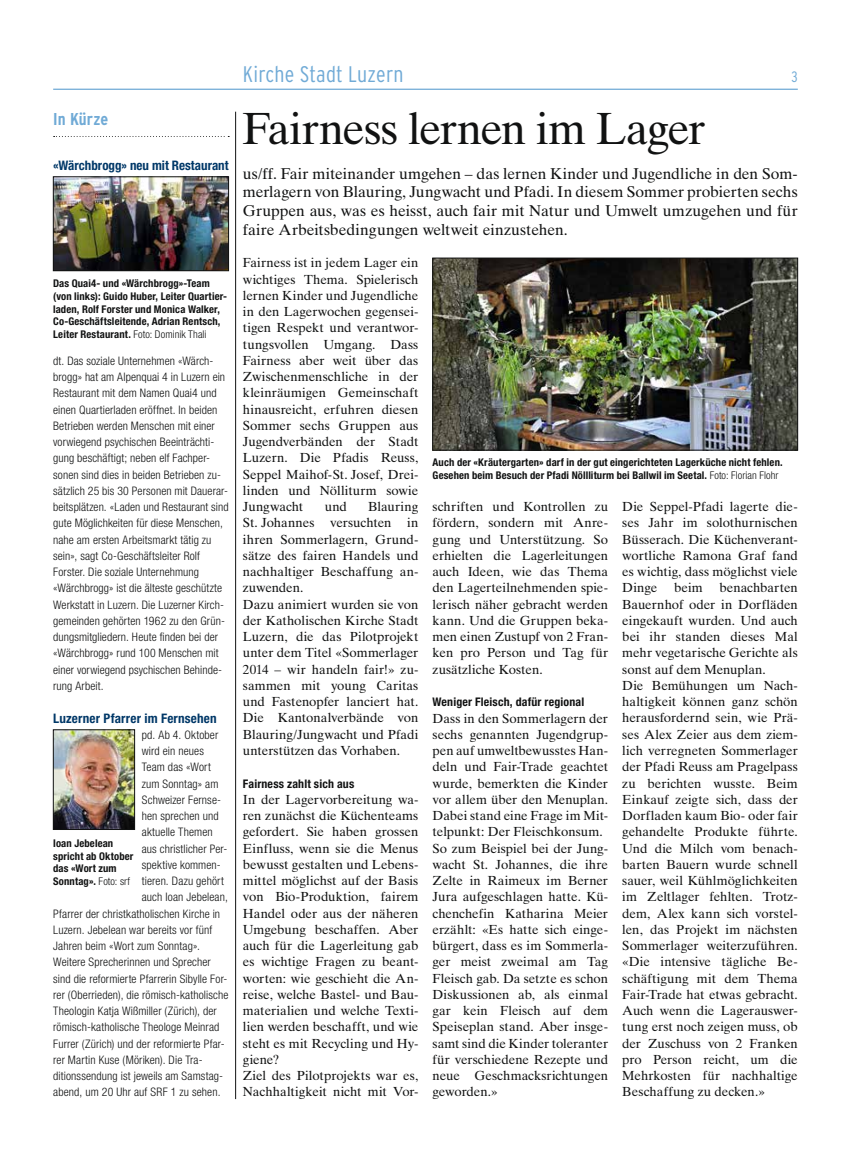
<style>
.page{position:relative;width:851px;height:1170px;background:#fff}
.page>*{position:absolute;margin:0;border:0;box-sizing:border-box;transform-origin:0 0}
.t1{font:45px "Times Ten LT Std";letter-spacing:-.03em;color:#111212}
.t2{font:300 condensed 22.5px "Interstate";letter-spacing:.01em;color:#70aad6}
.t3{font:700 condensed 17.12px "Interstate";letter-spacing:.005em;color:#70aad6}
.t4{font:15.62px/18.8px "Times Ten LT Std";letter-spacing:-.005em;color:#111212;text-align:justify}
.t5{font:300 condensed 15px "Interstate";color:#70aad6}
.t6{font:13.12px/16.2px "Times Ten LT Std";color:#111212}
.t7{font:700 condensed 13.12px "Helvetica Neue LT Std";letter-spacing:.01em;color:#003868}
.t8{font:700 condensed 11.88px "Helvetica Neue LT Std";letter-spacing:.015em;color:#111212}
.t9{font:300 condensed 11.75px/16.2px "Helvetica Neue LT Std";letter-spacing:.01em;color:#111212}
.t10{font:700 condensed 10.62px/12.8px "Helvetica Neue LT Std";letter-spacing:.01em;color:#111212}
.s1{font-weight:300}
</style>
<div class="page">
<hr style="left:53px;top:89px;width:744px;height:1px;background:#70aad6">
<img style="left:434px;top:260px;width:361px;height:188px">
<div style="left:432px;top:258px;width:365px;height:192px;border:1px solid #111212"></div>
<hr style="left:235px;top:112px;width:1px;height:986px;background:#111212">
<svg style="left:54px;top:136px;width:175px;height:1px"></svg>
<img style="left:55px;top:179px;width:172px;height:90px">
<div style="left:53px;top:177px;width:176px;height:94px;border:1px solid #111212"></div>
<img style="left:55px;top:731px;width:78px;height:96px">
<div style="left:53px;top:729px;width:82px;height:100px;border:1px solid #111212"></div>
<h3 class="t3" style="left:53px;top:110px;width:56px">In Kürze</h3>
<p class="t7" style="left:53px;top:157px;width:177px">«Wärchbrogg» neu mit Restaurant</p>
<p class="t10" style="left:53px;top:277px;width:175px">Das Quai4- und «Wärchbrogg»-Team (von links): Guido Huber, Leiter Quartier&shy;laden, Rolf Forster und Monica Walker, Co-Geschäftsleitende, Adrian Rentsch, Leiter Restaurant. <span class="s1">Foto: Dominik Thali</span></p>
<p class="t9" style="left:53px;top:352px;width:177px">dt. Das soziale Unternehmen «Wärch&shy;brogg» hat am Alpenquai 4 in Luzern ein Restaurant mit dem Namen Quai4 und einen Quartierladen eröffnet. In beiden Betrieben werden Menschen mit einer vorwiegend psychischen Beeinträchti&shy;gung beschäftigt; neben elf Fachper&shy;sonen sind dies in beiden Betrieben zu&shy;sätzlich 25 bis 30 Personen mit Dauerar&shy;beitsplätzen. «Laden und Restaurant sind gute Möglichkeiten für diese Menschen, nahe am ersten Arbeitsmarkt tätig zu sein», sagt Co-Geschäftsleiter Rolf Forster. Die soziale Unternehmung «Wärchbrogg» ist die älteste geschützte Werkstatt in Luzern. Die Luzerner Kirch&shy;gemeinden gehörten 1962 zu den Grün&shy;dungsmitgliedern. Heute finden bei der «Wärchbrogg» rund 100 Menschen mit einer vorwiegend psychischen Behinde&shy;rung Arbeit.</p>
<p class="t7" style="left:53px;top:709px;width:165px">Luzerner Pfarrer im Fernsehen</p>
<p class="t9" style="left:142px;top:726px;width:78px">pd. Ab 4. Oktober</p>
<p class="t9" style="left:142px;top:742px;width:64px">wird ein neues</p>
<p class="t9" style="left:142px;top:758px;width:71px">Team das «Wort</p>
<p class="t9" style="left:142px;top:775px;width:78px">zum Sonntag» am</p>
<p class="t9" style="left:142px;top:791px;width:81px">Schweizer Fernse-</p>
<p class="t9" style="left:142px;top:807px;width:78px">hen sprechen und</p>
<p class="t9" style="left:142px;top:823px;width:72px">aktuelle Themen</p>
<p class="t9" style="left:142px;top:840px;width:87px">aus christlicher Per-</p>
<p class="t9" style="left:142px;top:856px;width:80px">spektive kommen-</p>
<p class="t9" style="left:142px;top:872px;width:83px">tieren. Dazu gehört</p>
<p class="t9" style="left:142px;top:888px;width:88px">auch Ioan Jebelean,</p>
<p class="t9" style="left:53px;top:905px;width:168px">Pfarrer der christkatholischen Kirche in</p>
<p class="t9" style="left:53px;top:921px;width:161px">Luzern. Jebelean war bereits vor fünf</p>
<p class="t9" style="left:53px;top:937px;width:148px">Jahren beim «Wort zum Sonntag».</p>
<p class="t9" style="left:53px;top:953px;width:159px">Weitere Sprecherinnen und Sprecher</p>
<p class="t9" style="left:53px;top:970px;width:176px">sind die reformierte Pfarrerin Sibylle For-</p>
<p class="t9" style="left:53px;top:986px;width:177px">rer (Oberrieden), die römisch-katholische</p>
<p class="t9" style="left:53px;top:1002px;width:165px">Theologin Katja Wißmiller (Zürich), der</p>
<p class="t9" style="left:53px;top:1018px;width:168px">römisch-katholische Theologe Meinrad</p>
<p class="t9" style="left:53px;top:1035px;width:173px">Furrer (Zürich) und der reformierte Pfar-</p>
<p class="t9" style="left:53px;top:1051px;width:149px">rer Martin Kuse (Möriken). Die Tra-</p>
<p class="t9" style="left:53px;top:1067px;width:170px">ditionssendung ist jeweils am Samstag-</p>
<p class="t9" style="left:53px;top:1083px;width:169px">abend, um 20 Uhr auf SRF 1 zu sehen.</p>
<p class="t10" style="left:53px;top:836px;width:82px">Ioan Jebelean spricht ab Oktober das «Wort zum<br>Sonntag». <span class="s1">Foto: srf</span></p>
<h2 class="t2" style="left:243px;top:62px;width:162px">Kirche Stadt Luzern</h2>
<p class="t5" style="left:791px;top:68px;width:8px">3</p>
<h1 class="t1" style="left:243px;top:102px;width:464px">Fairness lernen im Lager</h1>
<p class="t4" style="left:243px;top:164px;width:556px">us/ff. Fair miteinander umgehen – das lernen Kinder und Jugendliche in den Som&shy;merlagern von Blauring, Jungwacht und Pfadi. In diesem Sommer probierten sechs Gruppen aus, was es heisst, auch fair mit Natur und Umwelt umzugehen und für faire Arbeitsbedingungen weltweit einzustehen.</p>
<p class="t6" style="left:243px;top:254px;width:177px;text-align:justify">Fairness ist in jedem Lager ein wichtiges Thema. Spielerisch lernen Kinder und Jugendliche in den Lagerwochen gegensei&shy;tigen Respekt und verantwor&shy;tungsvollen Umgang. Dass Fairness aber weit über das Zwischenmenschliche in der kleinräumigen Gemeinschaft hinausreicht, erfuhren diesen Sommer sechs Gruppen aus Jugendverbänden der Stadt Luzern. Die Pfadis Reuss, Seppel Maihof-St. Josef, Drei&shy;linden und Nölliturm sowie Jungwacht</p>
<p class="t10" style="left:432px;top:456px;width:351px">Auch der «Kräutergarten» darf in der gut eingerichteten Lagerküche nicht fehlen.<br>Gesehen beim Besuch der Pfadi Nöllliturm bei Ballwil im Seetal. <span class="s1">Foto: Florian Flohr</span></p>
<p class="t6" style="left:622px;top:498px;width:177px;text-align:justify">Die Seppel-Pfadi lagerte die&shy;ses Jahr im solothurnischen Büsserach. Die Küchenverant&shy;wortliche Ramona Graf fand es wichtig, dass möglichst viele Dinge</p>
<p class="t6" style="left:243px;top:498px;width:177px;text-indent:125px">Blauring<br>St. Johannes versuchten in ihren Sommerlagern, Grund&shy;sätze des fairen Handels und nachhaltiger Beschaffung an&shy;zuwenden.<br>Dazu animiert wurden sie von der Katholischen Kirche Stadt<br>Luzern, die das Pilotprojekt unter dem Titel «Sommerlager<br>2014 – wir handeln fair!» zu&shy;sammen mit young Caritas und Fastenopfer lanciert hat.<br>Die Kantonalverbände von<br>Blauring/Jungwacht und Pfadi unterstützen das Vorhaben.</p>
<p class="t8" style="left:243px;top:776px;width:113px">Fairness zahlt sich aus</p>
<p class="t6" style="left:243px;top:791px;width:177px">In der Lagervorbereitung wa&shy;ren zunächst die Küchenteams gefordert. Sie haben grossen<br>Einfluss, wenn sie die Menus bewusst gestalten und Lebens&shy;mittel möglichst auf der Basis von Bio-Produktion, fairem<br>Handel oder aus der näheren<br>Umgebung beschaffen. Aber auch für die Lagerleitung gab es wichtige Fragen zu beant&shy;worten: wie geschieht die An&shy;reise, welche Bastel- und Bau&shy;materialien und welche Texti&shy;lien werden beschafft, und wie steht es mit Recycling und Hy&shy;giene?<br>Ziel des Pilotprojekts war es,<br>Nachhaltigkeit nicht mit Vor-</p>
<p class="t6" style="left:325px;top:498px;width:24px">und</p>
<p class="t6" style="left:432px;top:498px;width:177px;text-align:justify">schriften und Kontrollen zu fördern, sondern mit Anre&shy;gung und Unterstützung. So erhielten die Lagerleitungen auch Ideen, wie das Thema den Lagerteilnehmenden spie&shy;lerisch näher gebracht werden kann. Und die Gruppen beka&shy;men einen Zustupf von 2 Fran&shy;ken pro Person und Tag für zusätzliche Kosten.</p>
<p class="t8" style="left:432px;top:694px;width:153px">Weniger Fleisch, dafür regional</p>
<p class="t6" style="left:432px;top:709px;width:177px">Dass in den Sommerlagern der sechs genannten Jugendgrup&shy;pen auf umweltbewusstes Han&shy;deln und Fair-Trade geachtet wurde, bemerkten die Kinder vor allem über den Menuplan.<br>Dabei stand eine Frage im Mit&shy;telpunkt: Der Fleischkonsum.<br>So zum Beispiel bei der Jung&shy;wacht St. Johannes, die ihre<br>Zelte in Raimeux im Berner<br>Jura aufgeschlagen hatte. Kü&shy;chenchefin Katharina Meier erzählt: «Es hatte sich einge&shy;bürgert, dass es im Sommerla&shy;ger meist zweimal am Tag<br>Fleisch gab. Da setzte es schon<br>Diskussionen ab, als einmal gar kein Fleisch auf dem<br>Speiseplan stand. Aber insge&shy;samt sind die Kinder toleranter für verschiedene Rezepte und neue Geschmacksrichtungen geworden.»</p>
<p class="t6" style="left:622px;top:579px;width:177px;text-indent:97px">benachbarten<br>Bauernhof oder in Dorfläden eingekauft wurden. Und auch bei ihr standen dieses Mal mehr vegetarische Gerichte als sonst auf dem Menuplan.<br>Die Bemühungen um Nach&shy;haltigkeit können ganz schön herausfordernd sein, wie Prä&shy;ses Alex Zeier aus dem ziem&shy;lich verregneten Sommerlager der Pfadi Reuss am Pragelpass zu berichten wusste. Beim<br>Einkauf zeigte sich, dass der<br>Dorfladen kaum Bio- oder fair gehandelte Produkte führte.<br>Und die Milch vom benach&shy;barten Bauern wurde schnell sauer, weil Kühlmöglichkeiten im Zeltlager fehlten. Trotz&shy;dem, Alex kann sich vorstel&shy;len, das Projekt im nächsten<br>Sommerlager weiterzuführen. «Die intensive tägliche Be&shy;schäftigung mit dem Thema<br>Fair-Trade hat etwas gebracht.<br>Auch wenn die Lagerauswer&shy;tung erst noch zeigen muss, ob der Zuschuss von 2 Franken pro Person reicht, um die<br>Mehrkosten für nachhaltige<br>Beschaffung zu decken.»</p>
<p class="t6" style="left:674px;top:579px;width:30px">beim</p>
</div>
